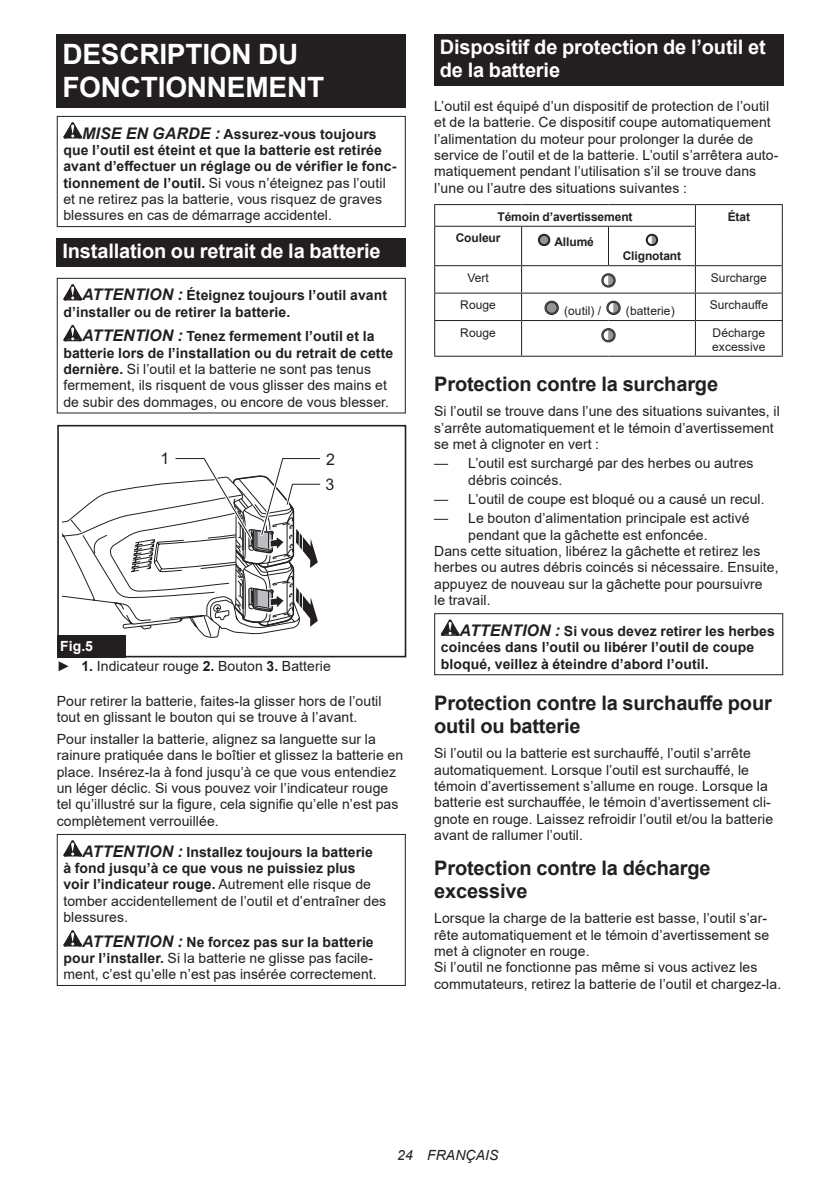
<style>
.page{position:relative;width:840px;height:1191px;background:#fff}
.page>*{position:absolute;margin:0;border:0;box-sizing:border-box;transform-origin:0 0}
.t1{font:700 28px/32.8px "Arial";letter-spacing:-.01em;color:#fff}
.t2{font:700 20px/23.4px "Arial";letter-spacing:-.01em;color:#231f20}
.t3{font:700 20px/23.4px "Arial";letter-spacing:-.01em;color:#fff}
.t4{font:16px/25px "Arial";color:#231f20}
.t5{font:14px/16.4px "Arial";letter-spacing:.005em;color:#231f20}
.t6{font:700 14px/16.4px "Arial";letter-spacing:.005em;color:#231f20}
.t7{font:italic 14px "Arial";letter-spacing:.005em;color:#231f20}
.t8{font:12px/14px "Arial";letter-spacing:.005em;color:#231f20}
.t9{font:700 12px "Arial";letter-spacing:-.01em;color:#231f20}
.s1{font-style:italic;font-size:16px}
.s2{font-weight:400}
.s3{font-weight:700;font-style:italic;font-size:16px}
.s4{font-weight:700}
.s5{font-weight:700;color:#fff}
</style>
<div class="page">
<div style="left:57px;top:34px;width:348px;height:74px;background:#231f20"></div>
<svg style="left:63px;top:122px;width:19px;height:16px"></svg>
<div style="left:57px;top:116px;width:348px;height:111px;border:1px solid #231f20"></div>
<div style="left:57px;top:238px;width:348px;height:29px;background:#231f20"></div>
<svg style="left:63px;top:284px;width:19px;height:16px"></svg>
<svg style="left:63px;top:325px;width:19px;height:16px"></svg>
<div style="left:57px;top:278px;width:348px;height:135px;border:1px solid #231f20"></div>
<div style="left:57px;top:425px;width:349px;height:232px;border:2px solid #231f20"></div>
<svg style="left:63px;top:425px;width:259px;height:232px"></svg>
<div style="left:57px;top:635px;width:68px;height:22px;background:#231f20"></div>
<svg style="left:63px;top:840px;width:19px;height:16px"></svg>
<svg style="left:63px;top:930px;width:19px;height:16px"></svg>
<div style="left:57px;top:834px;width:348px;height:152px;border:1px solid #231f20"></div>
<div style="left:434px;top:34px;width:348px;height:52px;background:#231f20"></div>
<hr style="left:434px;top:204px;width:87px;height:1px;background:#231f20">
<svg style="left:434px;top:205px;width:1px;height:21px"></svg>
<hr style="left:521px;top:204px;width:87px;height:1px;background:#231f20">
<hr style="left:608px;top:204px;width:87px;height:1px;background:#231f20">
<hr style="left:695px;top:204px;width:87px;height:1px;background:#231f20">
<svg style="left:694px;top:205px;width:1px;height:21px"></svg>
<svg style="left:781px;top:205px;width:1px;height:21px"></svg>
<hr style="left:434px;top:226px;width:87px;height:1px;background:#231f20">
<hr style="left:434px;top:227px;width:1px;height:38px;background:#231f20">
<hr style="left:521px;top:226px;width:87px;height:1px;background:#231f20">
<hr style="left:521px;top:227px;width:1px;height:38px;background:#231f20">
<hr style="left:608px;top:226px;width:87px;height:1px;background:#231f20">
<hr style="left:607px;top:227px;width:1px;height:38px;background:#231f20">
<hr style="left:694px;top:227px;width:1px;height:38px;background:#231f20">
<hr style="left:781px;top:226px;width:1px;height:39px;background:#231f20">
<hr style="left:434px;top:265px;width:87px;height:1px;background:#231f20">
<hr style="left:521px;top:265px;width:87px;height:1px;background:#231f20">
<hr style="left:608px;top:265px;width:87px;height:1px;background:#231f20">
<hr style="left:695px;top:265px;width:87px;height:1px;background:#231f20">
<hr style="left:434px;top:293px;width:87px;height:1px;background:#231f20">
<svg style="left:434px;top:266px;width:1px;height:54px"></svg>
<hr style="left:521px;top:293px;width:87px;height:1px;background:#231f20">
<svg style="left:521px;top:266px;width:1px;height:54px"></svg>
<hr style="left:608px;top:293px;width:87px;height:1px;background:#231f20">
<hr style="left:695px;top:293px;width:87px;height:1px;background:#231f20">
<svg style="left:694px;top:266px;width:1px;height:54px"></svg>
<svg style="left:781px;top:266px;width:1px;height:54px"></svg>
<hr style="left:434px;top:320px;width:87px;height:1px;background:#231f20">
<hr style="left:434px;top:321px;width:1px;height:35px;background:#231f20">
<hr style="left:521px;top:320px;width:87px;height:1px;background:#231f20">
<hr style="left:521px;top:321px;width:1px;height:35px;background:#231f20">
<hr style="left:608px;top:320px;width:87px;height:1px;background:#231f20">
<hr style="left:695px;top:320px;width:87px;height:1px;background:#231f20">
<hr style="left:694px;top:321px;width:1px;height:35px;background:#231f20">
<hr style="left:781px;top:321px;width:1px;height:35px;background:#231f20">
<hr style="left:434px;top:356px;width:87px;height:1px;background:#231f20">
<hr style="left:521px;top:356px;width:87px;height:1px;background:#231f20">
<hr style="left:608px;top:356px;width:87px;height:1px;background:#231f20">
<hr style="left:695px;top:356px;width:87px;height:1px;background:#231f20">
<svg style="left:537px;top:234px;width:13px;height:12px"></svg>
<svg style="left:645px;top:234px;width:13px;height:12px"></svg>
<svg style="left:601px;top:273px;width:14px;height:14px"></svg>
<svg style="left:544px;top:301px;width:14px;height:14px"></svg>
<svg style="left:606px;top:301px;width:14px;height:14px"></svg>
<svg style="left:601px;top:328px;width:14px;height:14px"></svg>
<svg style="left:440px;top:619px;width:19px;height:17px"></svg>
<div style="left:434px;top:613px;width:348px;height:62px;border:1px solid #231f20"></div>
<h1 class="t1" style="left:62px;top:38px;width:263px">DESCRIPTION DU<br>FONCTIONNEMENT</h1>
<p class="t6" style="left:63px;top:125px;width:334px;text-indent:19px"><span class="s1">MISE EN GARDE :</span> Assurez-vous toujours que l’outil est éteint et que la batterie est retirée avant d’effectuer un réglage ou de vérifier le fonc&shy;tionnement de l’outil. <span class="s2">Si vous n’éteignez pas l’outil et ne retirez pas la batterie, vous risquez de graves blessures en cas de démarrage accidentel.</span></p>
<h2 class="t3" style="left:62px;top:240px;width:319px">Installation ou retrait de la batterie</h2>
<p class="t6" style="left:63px;top:287px;width:325px;text-indent:19px"><span class="s1">ATTENTION :</span> Éteignez toujours l’outil avant d’installer ou de retirer la batterie.</p>
<p class="t5" style="left:63px;top:328px;width:331px;text-indent:19px"><span class="s3">ATTENTION :</span> <span class="s4">Tenez fermement l’outil et la batterie lors de l’installation ou du retrait de cette dernière.</span> Si l’outil et la batterie ne sont pas tenus fermement, ils risquent de vous glisser des mains et de subir des dommages, ou encore de vous blesser.</p>
<p class="t4" style="left:160px;top:446px;width:10px">1</p>
<p class="t4" style="left:325px;top:447px;width:11px">2<br>3</p>
<p class="t5" style="left:57px;top:635px;width:275px;line-height:20.2px"><span class="s5">Fig.5<br></span>► <span class="s4">1.</span> Indicateur rouge <span class="s4">2.</span> Bouton <span class="s4">3.</span> Batterie</p>
<p class="t5" style="left:57px;top:692px;width:326px">Pour retirer la batterie, faites-la glisser hors de l’outil tout en glissant le bouton qui se trouve à l’avant.</p>
<p class="t5" style="left:57px;top:730px;width:348px">Pour installer la batterie, alignez sa languette sur la rainure pratiquée dans le boîtier et glissez la batterie en place. Insérez-la à fond jusqu’à ce que vous entendiez un léger déclic. Si vous pouvez voir l’indicateur rouge tel qu’illustré sur la figure, cela signifie qu’elle n’est pas complètement verrouillée.</p>
<p class="t6" style="left:63px;top:843px;width:324px;text-indent:19px"><span class="s1">ATTENTION :</span> Installez toujours la batterie<br>à fond jusqu’à ce que vous ne puissiez plus<br>voir l’indicateur rouge. <span class="s2">Autrement elle risque de tomber accidentellement de l’outil et d’entraîner des blessures.</span></p>
<p class="t5" style="left:63px;top:933px;width:315px;text-indent:19px"><span class="s3">ATTENTION :</span> <span class="s4">Ne forcez pas sur la batterie pour l’installer.</span> Si la batterie ne glisse pas facile&shy;ment, c’est qu’elle n’est pas insérée correctement.</p>
<h2 class="t3" style="left:439px;top:36px;width:327px">Dispositif de protection de l’outil et de la batterie</h2>
<p class="t5" style="left:434px;top:98px;width:345px">L’outil est équipé d’un dispositif de protection de l’outil et de la batterie. Ce dispositif coupe automatiquement l’alimentation du moteur pour prolonger la durée de service de l’outil et de la batterie. L’outil s’arrêtera auto&shy;matiquement pendant l’utilisation s’il se trouve dans l’une ou l’autre des situations suivantes :</p>
<p class="t9" style="left:497px;top:208px;width:136px">Témoin d’avertissement</p>
<p class="t9" style="left:727px;top:208px;width:24px">État</p>
<p class="t9" style="left:455px;top:229px;width:46px">Couleur</p>
<p class="t9" style="left:554px;top:233px;width:41px">Allumé</p>
<p class="t9" style="left:622px;top:247px;width:60px">Clignotant</p>
<p class="t8" style="left:467px;top:270px;width:23px">Vert</p>
<p class="t8" style="left:710px;top:270px;width:57px">Surcharge</p>
<p class="t8" style="left:460px;top:298px;width:37px">Rouge</p>
<p class="t8" style="left:709px;top:298px;width:60px">Surchauffe</p>
<p class="t8" style="left:564px;top:303px;width:38px">(outil) /</p>
<p class="t8" style="left:625px;top:303px;width:50px">(batterie)</p>
<p class="t8" style="left:460px;top:325px;width:37px">Rouge</p>
<p class="t8" style="left:711px;top:325px;width:55px">Décharge excessive</p>
<h2 class="t2" style="left:434px;top:373px;width:285px">Protection contre la surcharge</h2>
<p class="t5" style="left:434px;top:403px;width:347px">Si l’outil se trouve dans l’une des situations suivantes, il s’arrête automatiquement et le témoin d’avertissement se met à clignoter en vert :</p>
<p class="t5" style="left:468px;top:455px;width:287px;text-indent:-34px">— L’outil est surchargé par des herbes ou autres débris coincés.</p>
<p class="t5" style="left:434px;top:491px;width:332px">— L’outil de coupe est bloqué ou a causé un recul.</p>
<p class="t5" style="left:434px;top:510px;width:317px">— Le bouton d’alimentation principale est activé</p>
<p class="t5" style="left:468px;top:526px;width:241px">pendant que la gâchette est enfoncée.</p>
<p class="t5" style="left:434px;top:543px;width:327px">Dans cette situation, libérez la gâchette et retirez les</p>
<p class="t5" style="left:434px;top:559px;width:346px">herbes ou autres débris coincés si nécessaire. Ensuite,</p>
<p class="t5" style="left:434px;top:575px;width:330px">appuyez de nouveau sur la gâchette pour poursuivre</p>
<p class="t5" style="left:434px;top:592px;width:58px">le travail.</p>
<p class="t6" style="left:440px;top:623px;width:335px;text-indent:19px"><span class="s1">ATTENTION :</span> Si vous devez retirer les herbes coincées dans l’outil ou libérer l’outil de coupe bloqué, veillez à éteindre d’abord l’outil.</p>
<h2 class="t2" style="left:434px;top:691px;width:339px">Protection contre la surchauffe pour outil ou batterie</h2>
<p class="t5" style="left:434px;top:745px;width:340px">Si l’outil ou la batterie est surchauffé, l’outil s’arrête automatiquement. Lorsque l’outil est surchauffé, le témoin d’avertissement s’allume en rouge. Lorsque la batterie est surchauffée, le témoin d’avertissement cli&shy;gnote en rouge. Laissez refroidir l’outil et/ou la batterie avant de rallumer l’outil.</p>
<h2 class="t2" style="left:434px;top:856px;width:278px">Protection contre la décharge excessive</h2>
<p class="t5" style="left:434px;top:910px;width:348px">Lorsque la charge de la batterie est basse, l’outil s’ar&shy;rête automatiquement et le témoin d’avertissement se met à clignoter en rouge.<br>Si l’outil ne fonctionne pas même si vous activez les commutateurs, retirez la batterie de l’outil et chargez-la.</p>
<p class="t7" style="left:397px;top:1146px;width:103px">24 FRANÇAIS</p>
</div>
